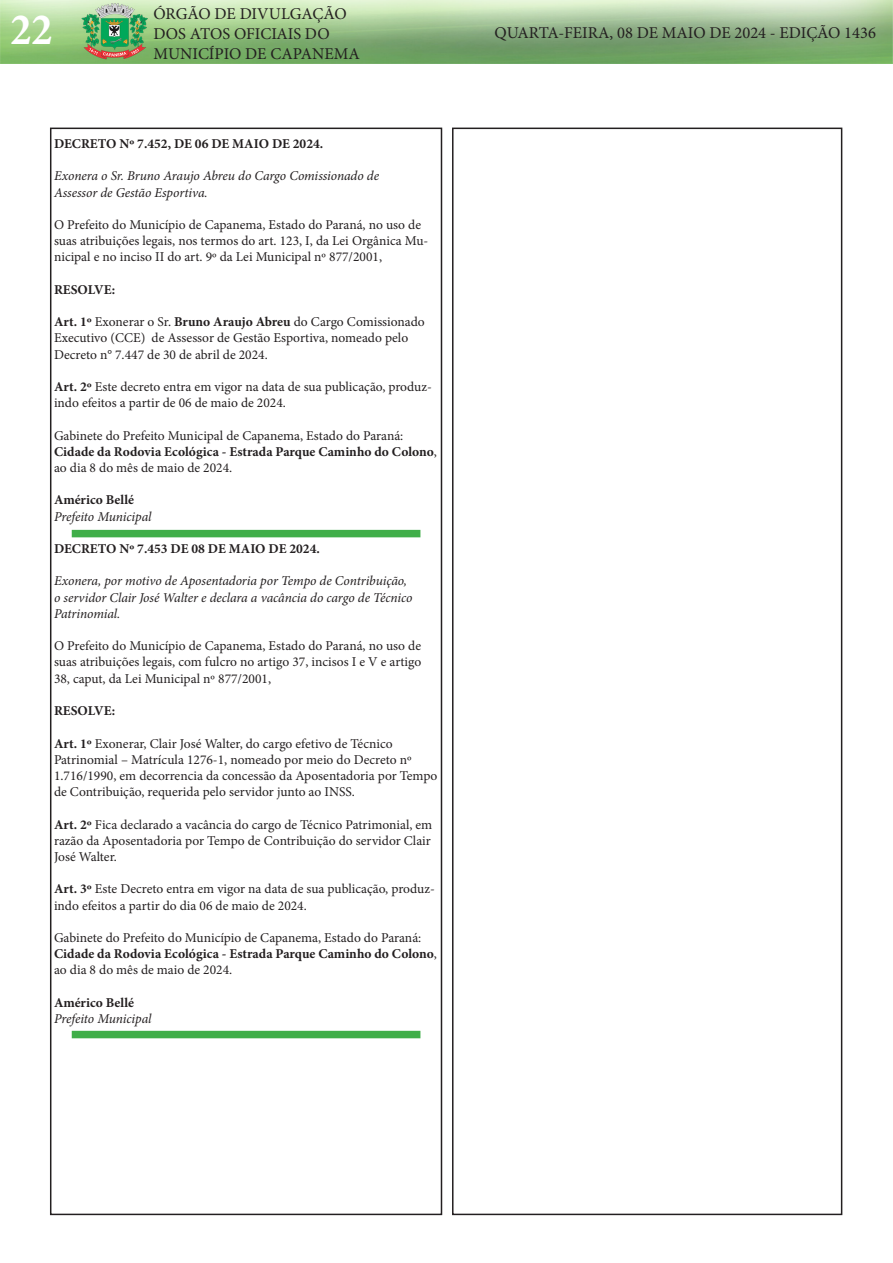
<style>
.page{position:relative;width:893px;height:1263px;background:#fff}
.page>*{position:absolute;margin:0;border:0;box-sizing:border-box;transform-origin:0 0}
.t1{font:700 condensed 45px "Minion Pro";color:#fff}
.t2{font:16.5px/19.8px "Minion Pro";color:#231f20}
.t3{font:13.5px/16.2px "Minion Pro";color:#231f20}
.t4{font:italic 13.5px/16.2px "Minion Pro";letter-spacing:-.005em;color:#231f20}
.t5{font:700 13.5px "Minion Pro";color:#231f20}
.s1{font-weight:700}
</style>
<div class="page">
<div style="left:50px;top:128px;width:392px;height:1087px;border:2px solid #231f20"></div>
<img style="left:0;top:0;width:893px;height:64px">
<div style="left:452px;top:128px;width:390px;height:1087px;border:2px solid #231f20"></div>
<div style="left:72px;top:1031px;width:348px;height:7px;background:#40ae49"></div>
<div style="left:72px;top:530px;width:348px;height:7px;background:#40ae49"></div>
<h1 class="t1" style="left:11px;top:-1px;width:43px">22</h1>
<p class="t2" style="left:153px;top:4px;width:208px">ÓRGÃO DE DIVULGAÇÃO<br>DOS ATOS OFICIAIS DO<br>MUNICÍPIO DE CAPANEMA</p>
<p class="t5" style="left:54px;top:134px;width:271px">DECRETO Nº 7.452, DE 06 DE MAIO DE 2024.</p>
<p class="t4" style="left:54px;top:168px;width:327px">Exonera o Sr. Bruno Araujo Abreu do Cargo Comissionado de</p>
<p class="t4" style="left:54px;top:184px;width:155px">Assessor de Gestão Esportiva.</p>
<p class="t3" style="left:54px;top:217px;width:376px">O Prefeito do Município de Capanema, Estado do Paraná, no uso de suas atribuições legais, nos termos do art. 123, I, da Lei Orgânica Mu&shy;nicipal e no inciso II do art. 9º da Lei Municipal nº 877/2001,</p>
<p class="t5" style="left:54px;top:280px;width:63px">RESOLVE:</p>
<p class="t3" style="left:54px;top:314px;width:372px"><span class="s1">Art. 1º</span> Exonerar o Sr. <span class="s1">Bruno Araujo Abreu</span> do Cargo Comissionado<br>Executivo (CCE) de Assessor de Gestão Esportiva, nomeado pelo<br>Decreto n° 7.447 de 30 de abril de 2024.</p>
<p class="t3" style="left:54px;top:379px;width:379px"><span class="s1">Art. 2º</span> Este decreto entra em vigor na data de sua publicação, produz&shy;indo efeitos a partir de 06 de maio de 2024.</p>
<p class="t3" style="left:54px;top:427px;width:384px">Gabinete do Prefeito Municipal de Capanema, Estado do Paraná:<br><span class="s1">Cidade da Rodovia Ecológica - Estrada Parque Caminho do Colono</span>, ao dia 8 do mês de maio de 2024.</p>
<p class="t5" style="left:54px;top:491px;width:82px">Américo Bellé</p>
<p class="t4" style="left:54px;top:508px;width:99px">Prefeito Municipal</p>
<p class="t5" style="left:54px;top:539px;width:267px">DECRETO Nº 7.453 DE 08 DE MAIO DE 2024.</p>
<p class="t4" style="left:54px;top:573px;width:360px">Exonera, por motivo de Aposentadoria por Tempo de Contribuição, o servidor Clair José Walter e declara a vacância do cargo de Técnico<br>Patrinomial.</p>
<p class="t3" style="left:54px;top:638px;width:369px;text-align:justify">O Prefeito do Município de Capanema, Estado do Paraná, no uso de suas atribuições legais, com fulcro no artigo 37, incisos I e V e artigo 38, caput, da Lei Municipal nº 877/2001,</p>
<p class="t5" style="left:54px;top:701px;width:63px">RESOLVE:</p>
<p class="t3" style="left:54px;top:735px;width:385px"><span class="s1">Art. 1º</span> Exonerar, Clair José Walter, do cargo efetivo de Técnico Patrinomial – Matrícula 1276-1, nomeado por meio do Decreto nº 1.716/1990, em decorrencia da concessão da Aposentadoria por Tempo de Contribuição, requerida pelo servidor junto ao INSS.</p>
<p class="t3" style="left:54px;top:816px;width:380px;text-align:justify"><span class="s1">Art. 2º</span> Fica declarado a vacância do cargo de Técnico Patrimonial, em razão da Aposentadoria por Tempo de Contribuição do servidor Clair José Walter.</p>
<p class="t3" style="left:54px;top:881px;width:382px"><span class="s1">Art. 3º</span> Este Decreto entra em vigor na data de sua publicação, produz&shy;indo efeitos a partir do dia 06 de maio de 2024.</p>
<p class="t3" style="left:54px;top:929px;width:384px">Gabinete do Prefeito do Município de Capanema, Estado do Paraná:<br><span class="s1">Cidade da Rodovia Ecológica - Estrada Parque Caminho do Colono</span>, ao dia 8 do mês de maio de 2024.</p>
<p class="t5" style="left:54px;top:993px;width:82px">Américo Bellé</p>
<p class="t4" style="left:54px;top:1010px;width:99px">Prefeito Municipal</p>
<p class="t2" style="left:495px;top:23px;width:383px">QUARTA-FEIRA, 08 DE MAIO DE 2024 - EDIÇÃO 1436</p>
</div>
